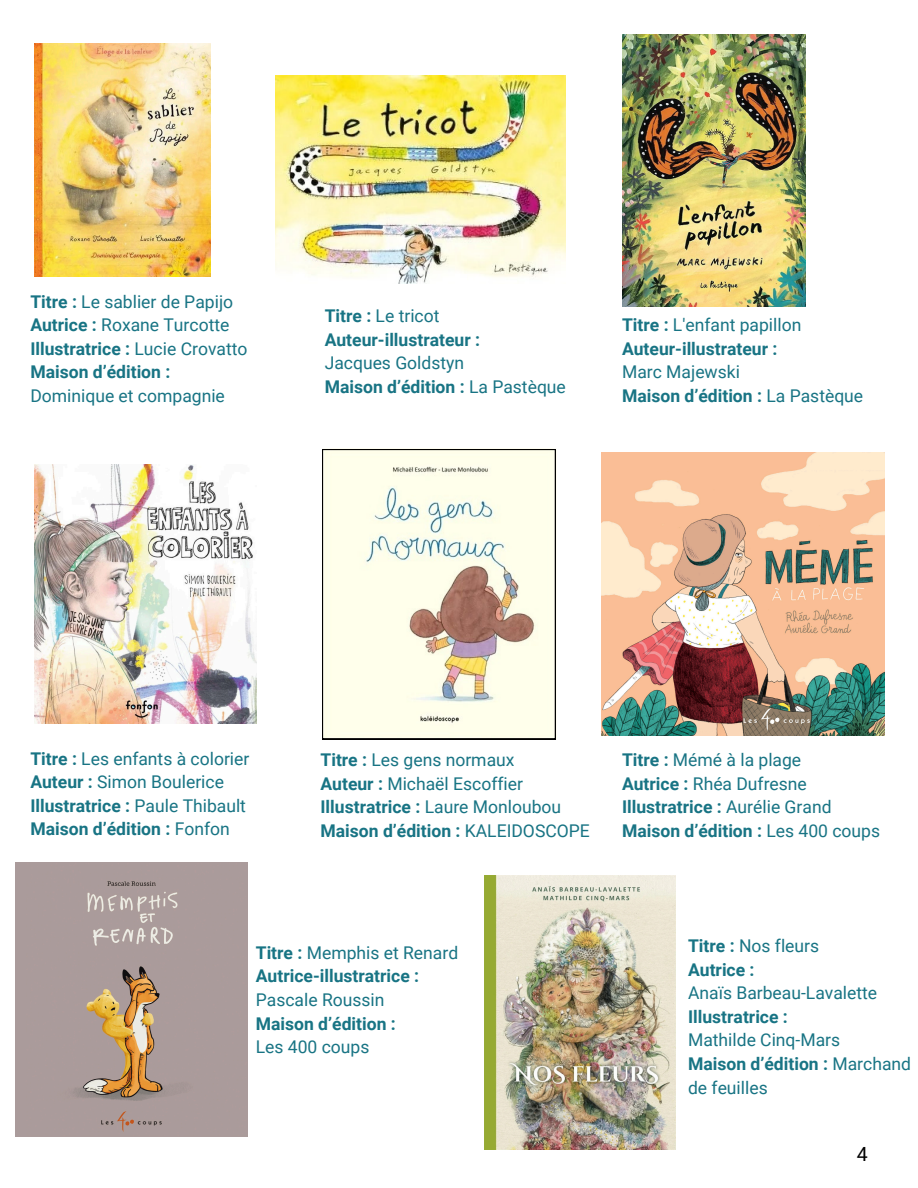
<style>
.page{position:relative;width:918px;height:1188px;background:#fff}
.page>*{position:absolute;margin:0;border:0;box-sizing:border-box;transform-origin:0 0}
.t1{font:19.5px "Roboto";color:#000}
.t2{font:17.55px/23.7px "Roboto";color:#187484}
.t3{font:700 17.55px/23.7px "Roboto";color:#187484}
.s1{font-weight:700}
.s2{font-weight:400}
</style>
<div class="page">
<img style="left:35px;top:43px;width:175px;height:233px">
<img style="left:275px;top:75px;width:291px;height:208px">
<img style="left:622px;top:34px;width:183px;height:272px">
<img style="left:35px;top:464px;width:221px;height:259px">
<img style="left:602px;top:453px;width:282px;height:282px">
<img style="left:16px;top:862px;width:231px;height:275px">
<img style="left:485px;top:875px;width:190px;height:275px">
<svg style="left:83px;top:939px;width:165px;height:122px;background:#af9b8e"></svg>
<svg style="left:322px;top:449px;width:234px;height:290px;background:#ece9d7"></svg>
<h1 class="t2" style="left:30px;top:290px;width:219px"><span class="s1">Titre :</span> Le sablier de Papijo<br><span class="s1">Autrice :</span> Roxane Turcotte<br><span class="s1">Illustratrice :</span> Lucie Crovatto<br><span class="s1">Maison d’édition :<br></span>Dominique et compagnie</h1>
<p class="t3" style="left:325px;top:304px;width:243px">Titre : <span class="s2">Le tricot<br></span>Auteur-illustrateur :<br><span class="s2">Jacques Goldstyn<br></span>Maison d’édition : <span class="s2">La Pastèque</span></p>
<h1 class="t3" style="left:622px;top:313px;width:243px">Titre : <span class="s2">L'enfant papillon<br></span>Auteur-illustrateur :<br><span class="s2">Marc Majewski<br></span>Maison d’édition : <span class="s2">La Pastèque</span></h1>
<h1 class="t2" style="left:30px;top:747px;width:221px"><span class="s1">Titre :</span> Les enfants à colorier<br><span class="s1">Auteur :</span> Simon Boulerice<br><span class="s1">Illustratrice :</span> Paule Thibault<br><span class="s1">Maison d’édition :</span> Fonfon</h1>
<p class="t2" style="left:321px;top:748px;width:271px"><span class="s1">Titre :</span> Les gens normaux<br><span class="s1">Auteur :</span> Michaël Escoffier<br><span class="s1">Illustratrice :</span> Laure Monloubou<br><span class="s1">Maison d’édition :</span> KALEIDOSCOPE</p>
<p class="t2" style="left:622px;top:748px;width:260px"><span class="s1">Titre :</span> Mémé à la plage<br><span class="s1">Autrice :</span> Rhéa Dufresne<br><span class="s1">Illustratrice :</span> Aurélie Grand<br><span class="s1">Maison d’édition :</span> Les 400 coups</p>
<p class="t3" style="left:256px;top:941px;width:204px">Titre : <span class="s2">Memphis et Renard<br></span>Autrice-illustratrice :<br><span class="s2">Pascale Roussin<br></span>Maison d’édition :<br><span class="s2">Les 400 coups</span></p>
<p class="t2" style="left:688px;top:934px;width:224px"><span class="s1">Titre :</span> Nos fleurs<br><span class="s1">Autrice :<br></span>Anaïs Barbeau-Lavalette<br><span class="s1">Illustratrice :<br></span>Mathilde Cinq-Mars<br><span class="s1">Maison d’édition :</span> Marchand de feuilles</p>
<h1 class="t1" style="left:857px;top:1143px;width:12px">4</h1>
</div>
